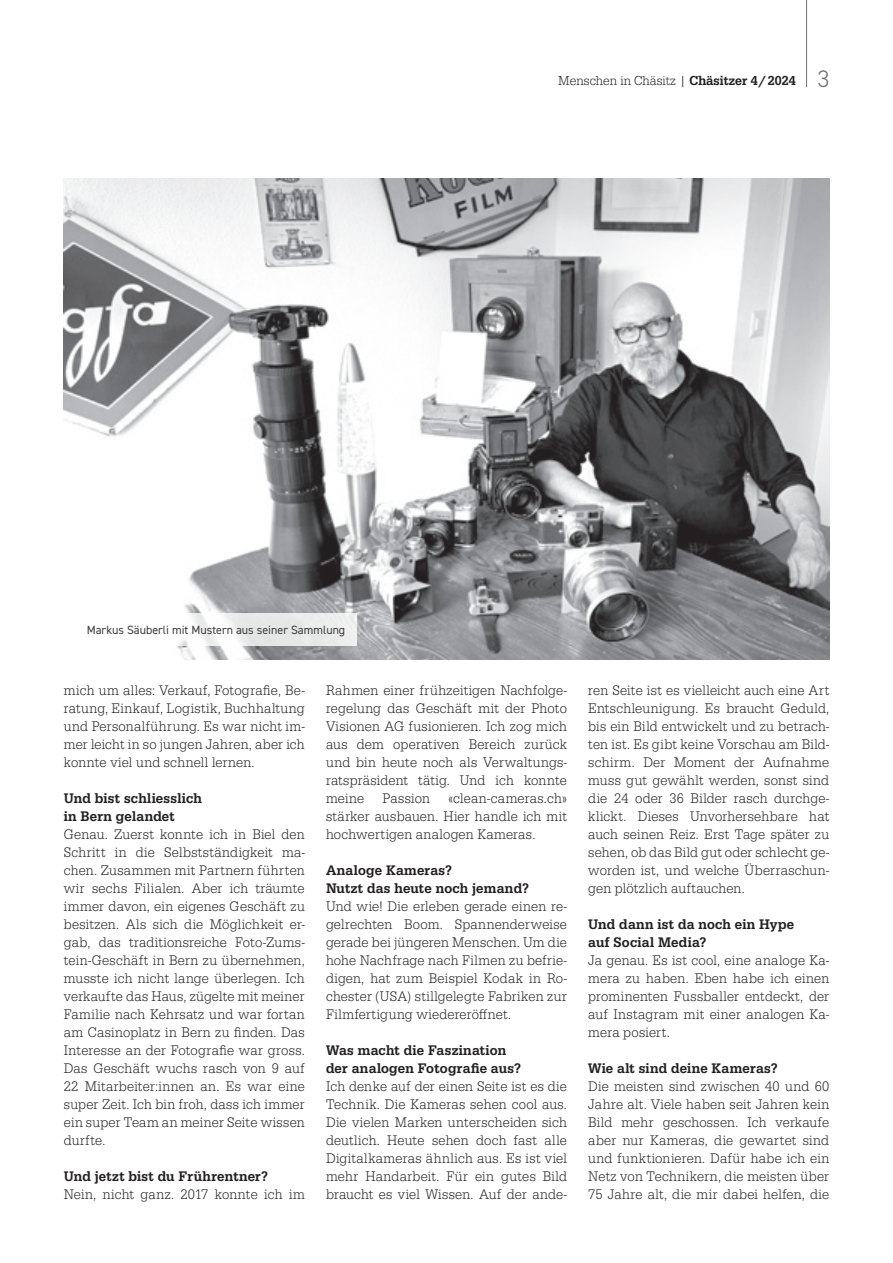
<style>
.page{position:relative;width:893px;height:1263px;background:#fff}
.page>*{position:absolute;margin:0;border:0;box-sizing:border-box;transform-origin:0 0}
.t1{font:300 14.4px/18px "Serifa";letter-spacing:.01em;color:#231f20;text-align:justify;scale:.93 1}
.t2{font:500 14.4px/18px "Serifa";letter-spacing:.02em;color:#231f20;scale:.93 1}
.t3{font:300 13.5px "Serifa";color:#231f20;scale:.93 1}
.t4{font:12px "DIN2014";color:#3e3e3f}
.s1{font-weight:500}
.s2{font-family:"DIN2014";font-size:24px;color:#6c6d70}
</style>
<div class="page">
<hr style="left:806px;top:0;width:1px;height:87px;background:#6c6d70">
<img style="left:64px;top:179px;width:765px;height:480px">
<div style="left:75px;top:613px;width:282px;height:32px;background:linear-gradient(to right,#fff,#e5e6e6)"></div>
<p class="t3" style="left:558px;top:73px;width:293px">Menschen in Chäsitz | <span class="s1">Chäsitzer 4 / 2024</span> <span class="s2">3</span></p>
<p class="t4" style="left:87px;top:622px;width:260px">Markus Säuberli mit Mustern aus seiner Sammlung</p>
<p class="t1" style="left:64px;top:681px;width:261px">mich um alles: Verkauf, Fotografie, Be&shy;ratung, Einkauf, Logistik, Buchhaltung und Personalführung. Es war nicht im&shy;mer leicht in so jungen Jahren, aber ich konnte viel und schnell lernen.</p>
<p class="t2" style="left:64px;top:789px;width:150px">Und bist schliesslich in Bern gelandet</p>
<p class="t1" style="left:64px;top:825px;width:261px">Genau. Zuerst konnte ich in Biel den Schritt in die Selbstständigkeit ma&shy;chen. Zusammen mit Partnern führten wir sechs Filialen. Aber ich träumte immer davon, ein eigenes Geschäft zu besitzen. Als sich die Möglichkeit er&shy;gab, das traditionsreiche Foto-Zums&shy;tein-Geschäft in Bern zu übernehmen, musste ich nicht lange überlegen. Ich verkaufte das Haus, zügelte mit meiner Familie nach Kehrsatz und war fortan am Casinoplatz in Bern zu finden. Das Interesse an der Fotografie war gross.<br>Das Geschäft wuchs rasch von 9 auf 22 Mitarbeiter:innen an. Es war eine super Zeit. Ich bin froh, dass ich immer ein super Team an meiner Seite wissen durfte.</p>
<p class="t2" style="left:64px;top:1167px;width:221px">Und jetzt bist du Frührentner?</p>
<p class="t1" style="left:64px;top:1185px;width:261px">Nein, nicht ganz. 2017 konnte ich im</p>
<p class="t1" style="left:326px;top:681px;width:261px">Rahmen einer frühzeitigen Nachfolge&shy;regelung das Geschäft mit der Photo Visionen AG fusionieren. Ich zog mich aus dem operativen Bereich zurück und bin heute noch als Verwaltungs&shy;ratspräsident tätig. Und ich konnte meine</p>
<p class="t1" style="left:326px;top:789px;width:261px;text-indent:122px">«clean-cameras.ch» stärker ausbauen. Hier handle ich mit hochwertigen analogen Kameras.</p>
<p class="t2" style="left:326px;top:861px;width:220px">Analoge Kameras?<br>Nutzt das heute noch jemand?</p>
<p class="t1" style="left:326px;top:897px;width:261px">Und wie! Die erleben gerade einen re&shy;gelrechten Boom. Spannenderweise gerade bei jüngeren Menschen. Um die hohe Nachfrage nach Filmen zu befrie&shy;digen, hat zum Beispiel Kodak in Ro&shy;chester (USA) stillgelegte Fabriken zur Filmfertigung wiedereröffnet.</p>
<p class="t2" style="left:326px;top:1041px;width:211px">Was macht die Faszination der analogen Fotografie aus?</p>
<p class="t1" style="left:326px;top:1077px;width:261px">Ich denke auf der einen Seite ist es die Technik. Die Kameras sehen cool aus.<br>Die vielen Marken unterscheiden sich deutlich. Heute sehen doch fast alle Digitalkameras ähnlich aus. Es ist viel mehr Handarbeit. Für ein gutes Bild braucht es viel Wissen. Auf der ande-</p>
<p class="t1" style="left:383px;top:789px;width:52px">Passion</p>
<p class="t1" style="left:588px;top:681px;width:261px">ren Seite ist es vielleicht auch eine Art Entschleunigung. Es braucht Geduld, bis ein Bild entwickelt und zu betrach&shy;ten ist. Es gibt keine Vorschau am Bild&shy;schirm. Der Moment der Aufnahme muss gut gewählt werden, sonst sind die 24 oder 36 Bilder rasch durchge&shy;klickt. Dieses Unvorhersehbare hat auch seinen Reiz. Erst Tage später zu sehen, ob das Bild gut oder schlecht ge&shy;worden ist, und welche Überraschun&shy;gen plötzlich auftauchen.</p>
<p class="t2" style="left:588px;top:915px;width:223px">Und dann ist da noch ein Hype auf Social Media?</p>
<p class="t1" style="left:588px;top:951px;width:261px">Ja genau. Es ist cool, eine analoge Ka&shy;mera zu haben. Eben habe ich einen prominenten Fussballer entdeckt, der auf Instagram mit einer analogen Ka&shy;mera posiert.</p>
<p class="t2" style="left:588px;top:1059px;width:205px">Wie alt sind deine Kameras?</p>
<p class="t1" style="left:588px;top:1077px;width:261px">Die meisten sind zwischen 40 und 60<br>Jahre alt. Viele haben seit Jahren kein Bild mehr geschossen. Ich verkaufe aber nur Kameras, die gewartet sind und funktionieren. Dafür habe ich ein Netz von Technikern, die meisten über 75 Jahre alt, die mir dabei helfen, die</p>
</div>
